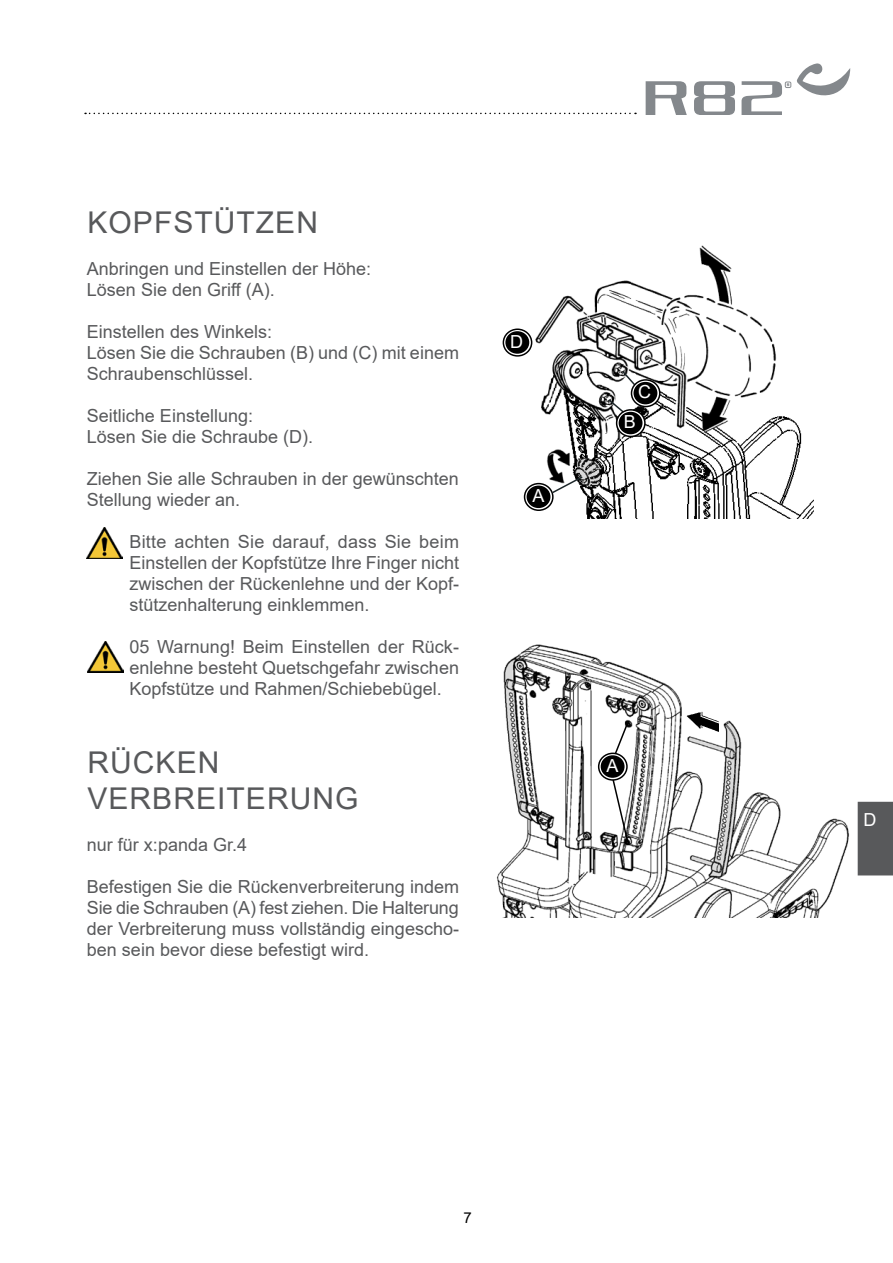
<style>
.page{position:relative;width:893px;height:1263px;background:#fff}
.page>*{position:absolute;margin:0;border:0;box-sizing:border-box;transform-origin:0 0}
.t1{font:30px/36px "Arial";letter-spacing:.035em;color:#58595b}
.t2{font:18px/21px "Arial";color:#58595b}
.t3{font:18px "Arial";color:#fff}
.t4{font:15px "Arial";color:#000}
</style>
<div class="page">
<img style="left:524px;top:245px;width:289px;height:274px">
<svg style="left:525px;top:484px;width:28px;height:26px"></svg>
<div style="left:524px;top:483px;width:30px;height:28px;border:2px solid #000;border-radius:50%"></div>
<div style="left:527px;top:486px;width:23px;height:21px;background:#000;border-radius:50%"></div>
<div style="left:527px;top:486px;width:23px;height:22px;border:2px solid #000;border-radius:50%"></div>
<svg style="left:503px;top:329px;width:29px;height:27px"></svg>
<div style="left:503px;top:328px;width:29px;height:29px;border:2px solid #000;border-radius:50%"></div>
<div style="left:506px;top:332px;width:22px;height:21px;background:#000;border-radius:50%"></div>
<div style="left:505px;top:331px;width:24px;height:23px;border:2px solid #000;border-radius:50%"></div>
<svg style="left:550px;top:475px;width:34px;height:20px"></svg>
<svg style="left:621px;top:370px;width:20px;height:22px"></svg>
<svg style="left:607px;top:398px;width:22px;height:19px"></svg>
<svg style="left:631px;top:380px;width:29px;height:27px"></svg>
<div style="left:631px;top:379px;width:29px;height:28px;border:2px solid #000;border-radius:50%"></div>
<div style="left:634px;top:383px;width:23px;height:21px;background:#000;border-radius:50%"></div>
<div style="left:633px;top:382px;width:24px;height:22px;border:2px solid #000;border-radius:50%"></div>
<svg style="left:617px;top:410px;width:28px;height:26px"></svg>
<div style="left:616px;top:409px;width:30px;height:28px;border:2px solid #000;border-radius:50%"></div>
<div style="left:619px;top:412px;width:23px;height:21px;background:#000;border-radius:50%"></div>
<div style="left:619px;top:412px;width:23px;height:22px;border:2px solid #000;border-radius:50%"></div>
<img style="left:497px;top:644px;width:375px;height:274px">
<svg style="left:608px;top:721px;width:22px;height:123px"></svg>
<svg style="left:599px;top:753px;width:28px;height:27px"></svg>
<div style="left:598px;top:752px;width:30px;height:29px;border:2px solid #000;border-radius:50%"></div>
<div style="left:601px;top:756px;width:23px;height:21px;background:#000;border-radius:50%"></div>
<div style="left:601px;top:755px;width:23px;height:23px;border:2px solid #000;border-radius:50%"></div>
<img style="left:687px;top:710px;width:32px;height:25px">
<div style="left:858px;top:802px;width:35px;height:73px;background:#58595b"></div>
<img style="left:87px;top:528px;width:36px;height:31px">
<img style="left:87px;top:641px;width:36px;height:31px">
<svg style="left:85px;top:113px;width:551px;height:1px"></svg>
<svg style="left:797px;top:63px;width:53px;height:33px"></svg>
<svg style="left:646px;top:81px;width:41px;height:33px"></svg>
<svg style="left:694px;top:81px;width:41px;height:33px"></svg>
<svg style="left:741px;top:81px;width:50px;height:33px"></svg>
<h1 class="t1" style="left:87px;top:205px;width:232px">KOPFSTÜTZEN</h1>
<p class="t2" style="left:87px;top:258px;width:286px">Anbringen und Einstellen der Höhe:<br>Lösen Sie den Griff (A).</p>
<p class="t2" style="left:87px;top:321px;width:374px">Einstellen des Winkels:<br>Lösen Sie die Schrauben (B) und (C) mit einem<br>Schraubenschlüssel.</p>
<p class="t2" style="left:87px;top:405px;width:228px">Seitliche Einstellung:<br>Lösen Sie die Schraube (D).</p>
<p class="t2" style="left:87px;top:468px;width:373px">Ziehen Sie alle Schrauben in der gewünschten<br>Stellung wieder an.</p>
<p class="t2" style="left:129px;top:531px;width:331px;text-align:justify">Bitte achten Sie darauf, dass Sie beim Einstellen der Kopfstütze Ihre Finger nicht zwischen der Rückenlehne und der Kopf&shy;stützenhalterung einklemmen.</p>
<p class="t2" style="left:129px;top:636px;width:331px;text-align:justify">05 Warnung! Beim Einstellen der Rück&shy;enlehne besteht Quetschgefahr zwischen Kopfstütze und Rahmen/Schiebebügel.</p>
<h1 class="t1" style="left:87px;top:744px;width:272px">RÜCKEN<br>VERBREITERUNG</h1>
<p class="t2" style="left:87px;top:834px;width:162px">nur für x:panda Gr.4</p>
<p class="t2" style="left:87px;top:876px;width:374px;text-align:justify">Befestigen Sie die Rückenverbreiterung indem Sie die Schrauben (A) fest ziehen. Die Halterung der Verbreiterung muss vollständig eingescho&shy;ben sein bevor diese befestigt wird.</p>
<p class="t3" style="left:510px;top:329px;width:14px">D</p>
<p class="t3" style="left:532px;top:483px;width:14px">A</p>
<p class="t3" style="left:638px;top:380px;width:14px">C</p>
<p class="t3" style="left:624px;top:410px;width:14px">B</p>
<p class="t3" style="left:606px;top:753px;width:14px">A</p>
<p class="t4" style="left:464px;top:1207px;width:10px">7</p>
<p class="t3" style="left:864px;top:807px;width:14px">D</p>
</div>
